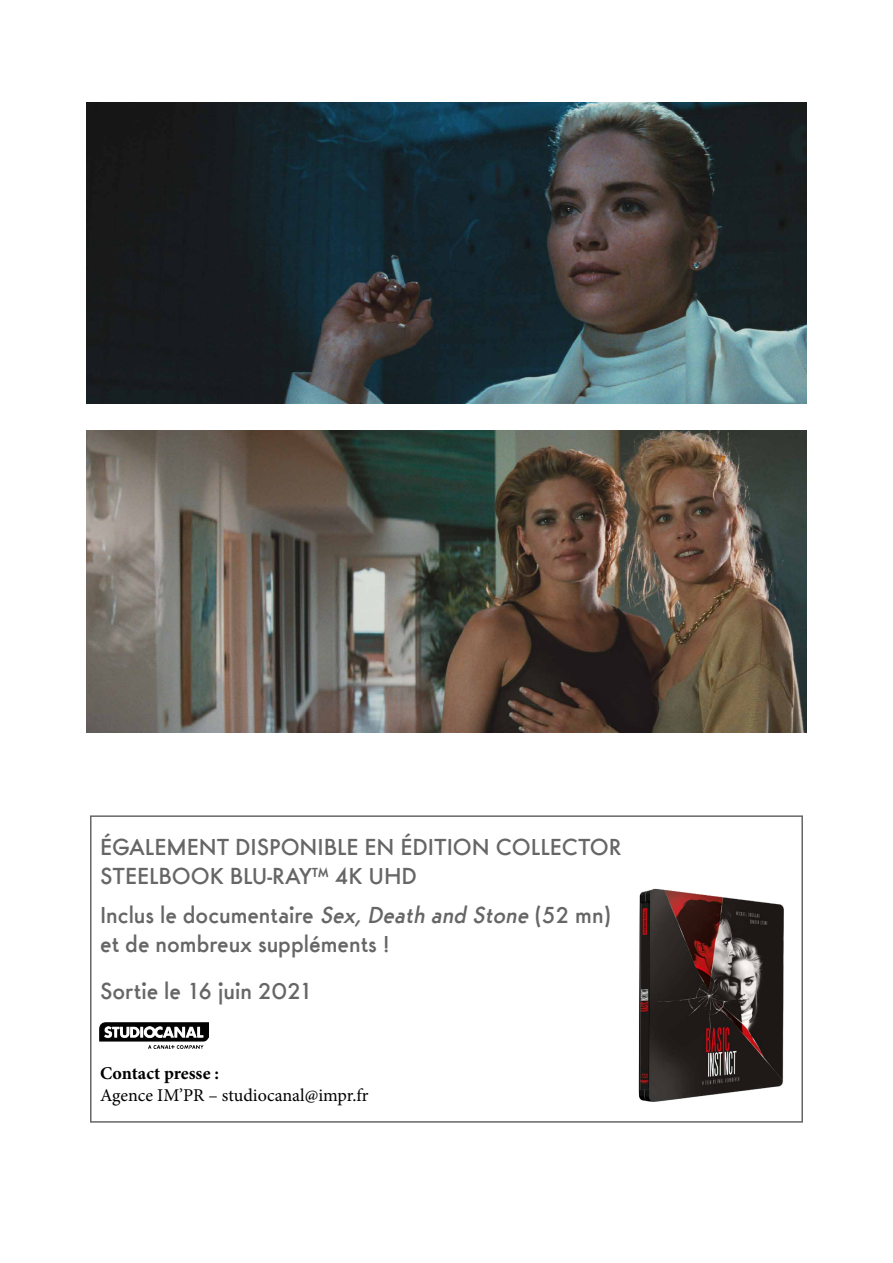
<style>
.page{position:relative;width:893px;height:1263px;background:#fff}
.page>*{position:absolute;margin:0;border:0;box-sizing:border-box;transform-origin:0 0}
.t1{font:500 24px/28.8px "Futura Ridendo";color:#656665}
.t2{font:18px "Minion Pro";color:#000}
.t3{font:700 18px "Minion Pro";color:#000}
.s1{font-style:italic}
</style>
<div class="page">
<img style="left:86px;top:102px;width:721px;height:302px">
<img style="left:86px;top:430px;width:721px;height:302px">
<img style="left:638px;top:888px;width:146px;height:214px">
<img style="left:99px;top:1022px;width:110px;height:26px">
<div style="left:90px;top:815px;width:713px;height:308px;border:2px solid #656665"></div>
<p class="t1" style="left:100px;top:832px;width:523px">ÉGALEMENT DISPONIBLE EN ÉDITION COLLECTOR<br>STEELBOOK BLU-RAY™ 4K UHD</p>
<p class="t1" style="left:100px;top:901px;width:513px">Inclus le documentaire <span class="s1">Sex,Death and Stone</span> (52 mn) et de nombreux suppléments !</p>
<p class="t1" style="left:100px;top:976px;width:214px">Sortie le 16 juin 2021</p>
<p class="t3" style="left:100px;top:1060px;width:120px">Contact presse :</p>
<p class="t2" style="left:100px;top:1083px;width:270px">Agence IM’PR – studiocanal@impr.fr</p>
</div>
